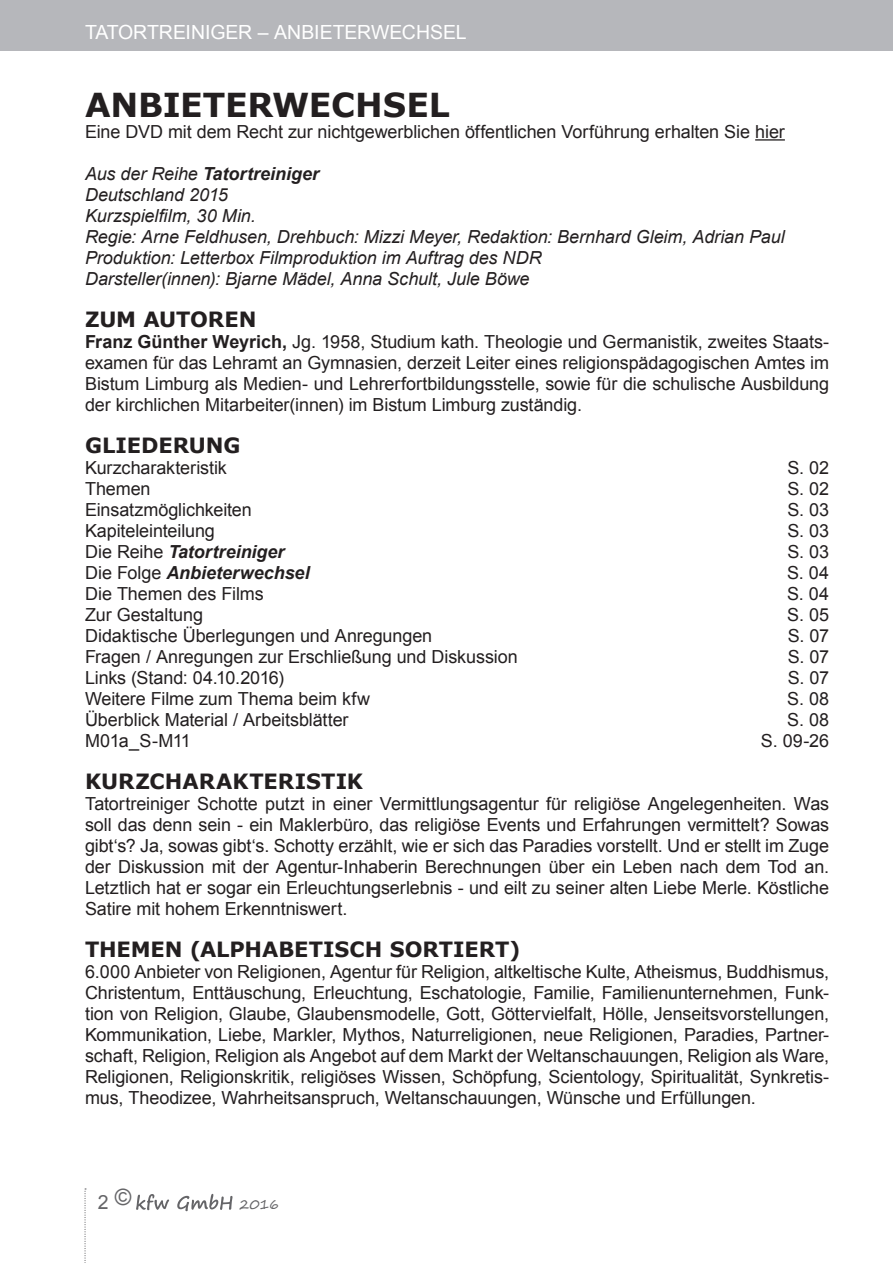
<style>
.page{position:relative;width:893px;height:1263px;background:#fff}
.page>*{position:absolute;margin:0;border:0;box-sizing:border-box;transform-origin:0 0}
.H1_Verdana_22_14{font:700 33px "Verdana";letter-spacing:-.005em;color:#231f20}
.H2_Verdana_14_14{font:700 21px "Verdana";color:#231f20}
.t1{font:19.5px "Arial";letter-spacing:-.005em;color:#fff}
.Standard_Arial_12_14{font:19.5px "Arial";color:#656568}
.Standard_Arial_12_14-2{font:18px/21px "Arial";letter-spacing:-.005em;color:#231f20;text-align:justify}
.Standard_Arial_12_14-3{font:italic 18px "Arial";letter-spacing:-.005em;color:#231f20}
.Standard_Arial_12_14-4{font:italic 700 18px "Arial";color:#231f20}
.Standard_Arial_12_14-5{font:13.5px "Segoe Print";color:#656568}
.s1{font-weight:400}
.s2{font-weight:700}
.s3{font-weight:400;font-style:normal}
</style>
<div class="page">
<div style="left:0;top:0;width:893px;height:51px;background:#b6b7bb"></div>
<svg style="left:84px;top:1188px;width:2px;height:75px"></svg>
<svg style="left:136px;top:1194px;width:97px;height:17px"></svg>
<hr style="left:755px;top:139px;width:30px;height:2px;background:#231f20">
<p class="t1" style="left:85px;top:19px;width:383px">TATORTREINIGER – ANBIETERWECHSEL</p>
<p class="H1_Verdana_22_14" style="left:85px;top:82px;width:366px">ANBIETERWECHSEL</p>
<p class="Standard_Arial_12_14-2" style="left:85px;top:121px;width:701px">Eine DVD mit dem Recht zur nichtgewerblichen öffentlichen Vorführung erhalten Sie hier</p>
<p class="Standard_Arial_12_14-4" style="left:85px;top:162px;width:236px"><span class="s1">Aus der Reihe</span> Tatortreiniger</p>
<p class="Standard_Arial_12_14-3" style="left:85px;top:183px;width:144px">Deutschland 2015</p>
<p class="Standard_Arial_12_14-3" style="left:85px;top:204px;width:172px">Kurzspielfilm, 30 Min.</p>
<p class="Standard_Arial_12_14-3" style="left:85px;top:225px;width:701px">Regie: Arne Feldhusen, Drehbuch: Mizzi Meyer, Redaktion: Bernhard Gleim, Adrian Paul</p>
<p class="Standard_Arial_12_14-3" style="left:85px;top:246px;width:458px">Produktion: Letterbox Filmproduktion im Auftrag des NDR</p>
<p class="Standard_Arial_12_14-3" style="left:85px;top:267px;width:446px">Darsteller(innen): Bjarne Mädel, Anna Schult, Jule Böwe</p>
<p class="H2_Verdana_14_14" style="left:85px;top:304px;width:173px">ZUM AUTOREN</p>
<p class="Standard_Arial_12_14-2" style="left:85px;top:331px;width:746px"><span class="s2">Franz Günther Weyrich,</span> Jg. 1958, Studium kath. Theologie und Germanistik, zweites Staats&shy;examen für das Lehramt an Gymnasien, derzeit Leiter eines religionspädagogischen Amtes im Bistum Limburg als Medien- und Lehrerfortbildungsstelle, sowie für die schulische Ausbildung der kirchlichen Mitarbeiter(innen) im Bistum Limburg zuständig.</p>
<p class="H2_Verdana_14_14" style="left:85px;top:430px;width:157px">GLIEDERUNG</p>
<p class="Standard_Arial_12_14-2" style="left:85px;top:457px;width:143px">Kurzcharakteristik</p>
<p class="Standard_Arial_12_14-2" style="left:787px;top:457px;width:43px">S. 02</p>
<p class="Standard_Arial_12_14-2" style="left:85px;top:478px;width:67px">Themen</p>
<p class="Standard_Arial_12_14-2" style="left:787px;top:478px;width:43px">S. 02</p>
<p class="Standard_Arial_12_14-2" style="left:85px;top:499px;width:168px">Einsatzmöglichkeiten</p>
<p class="Standard_Arial_12_14-2" style="left:787px;top:499px;width:43px">S. 03</p>
<p class="Standard_Arial_12_14-2" style="left:85px;top:520px;width:131px">Kapiteleinteilung</p>
<p class="Standard_Arial_12_14-2" style="left:787px;top:520px;width:43px">S. 03</p>
<p class="Standard_Arial_12_14-4" style="left:85px;top:540px;width:201px"><span class="s3">Die Reihe</span> Tatortreiniger</p>
<p class="Standard_Arial_12_14-2" style="left:787px;top:541px;width:43px">S. 03</p>
<p class="Standard_Arial_12_14-4" style="left:85px;top:561px;width:226px"><span class="s3">Die Folge</span> Anbieterwechsel</p>
<p class="Standard_Arial_12_14-2" style="left:787px;top:562px;width:44px">S. 04</p>
<p class="Standard_Arial_12_14-2" style="left:85px;top:583px;width:180px">Die Themen des Films</p>
<p class="Standard_Arial_12_14-2" style="left:787px;top:583px;width:44px">S. 04</p>
<p class="Standard_Arial_12_14-2" style="left:85px;top:604px;width:119px">Zur Gestaltung</p>
<p class="Standard_Arial_12_14-2" style="left:787px;top:604px;width:43px">S. 05</p>
<p class="Standard_Arial_12_14-2" style="left:85px;top:625px;width:349px">Didaktische Überlegungen und Anregungen</p>
<p class="Standard_Arial_12_14-2" style="left:788px;top:625px;width:43px">S. 07</p>
<p class="Standard_Arial_12_14-2" style="left:85px;top:646px;width:434px">Fragen / Anregungen zur Erschließung und Diskussion</p>
<p class="Standard_Arial_12_14-2" style="left:788px;top:646px;width:43px">S. 07</p>
<p class="Standard_Arial_12_14-2" style="left:85px;top:667px;width:201px">Links (Stand: 04.10.2016)</p>
<p class="Standard_Arial_12_14-2" style="left:788px;top:667px;width:43px">S. 07</p>
<p class="Standard_Arial_12_14-2" style="left:85px;top:688px;width:287px">Weitere Filme zum Thema beim kfw</p>
<p class="Standard_Arial_12_14-2" style="left:787px;top:688px;width:44px">S. 08</p>
<p class="Standard_Arial_12_14-2" style="left:85px;top:709px;width:265px">Überblick Material / Arbeitsblätter</p>
<p class="Standard_Arial_12_14-2" style="left:787px;top:709px;width:44px">S. 08</p>
<p class="Standard_Arial_12_14-2" style="left:85px;top:730px;width:107px">M01a_S-M11</p>
<p class="Standard_Arial_12_14-2" style="left:761px;top:730px;width:70px">S. 09-26</p>
<p class="H2_Verdana_14_14" style="left:85px;top:766px;width:280px">KURZCHARAKTERISTIK</p>
<p class="Standard_Arial_12_14-2" style="left:85px;top:793px;width:746px">Tatortreiniger Schotte putzt in einer Vermittlungsagentur für religiöse Angelegenheiten. Was soll das denn sein - ein Maklerbüro, das religiöse Events und Erfahrungen vermittelt? Sowas gibt‘s? Ja, sowas gibt‘s. Schotty erzählt, wie er sich das Paradies vorstellt. Und er stellt im Zuge der Diskussion mit der Agentur-Inhaberin Berechnungen über ein Leben nach dem Tod an.<br>Letztlich hat er sogar ein Erleuchtungserlebnis - und eilt zu seiner alten Liebe Merle. Köstliche Satire mit hohem Erkenntniswert.</p>
<p class="H2_Verdana_14_14" style="left:85px;top:934px;width:437px">THEMEN (ALPHABETISCH SORTIERT)</p>
<p class="Standard_Arial_12_14-2" style="left:85px;top:961px;width:746px">6.000 Anbieter von Religionen, Agentur für Religion, altkeltische Kulte, Atheismus, Buddhismus, Christentum, Enttäuschung, Erleuchtung, Eschatologie, Familie, Familienunternehmen, Funk&shy;tion von Religion, Glaube, Glaubensmodelle, Gott, Göttervielfalt, Hölle, Jenseitsvorstellungen, Kommunikation, Liebe, Markler, Mythos, Naturreligionen, neue Religionen, Paradies, Partner&shy;schaft, Religion, Religion als Angebot auf dem Markt der Weltanschauungen, Religion als Ware, Religionen, Religionskritik, religiöses Wissen, Schöpfung, Scientology, Spiritualität, Synkretis&shy;mus, Theodizee, Wahrheitsanspruch, Weltanschauungen, Wünsche und Erfüllungen.</p>
<p class="Standard_Arial_12_14" style="left:98px;top:1189px;width:35px">2 <sup>©</sup></p>
<p class="Standard_Arial_12_14-5" style="left:240px;top:1192px;width:41px">2016</p>
</div>
